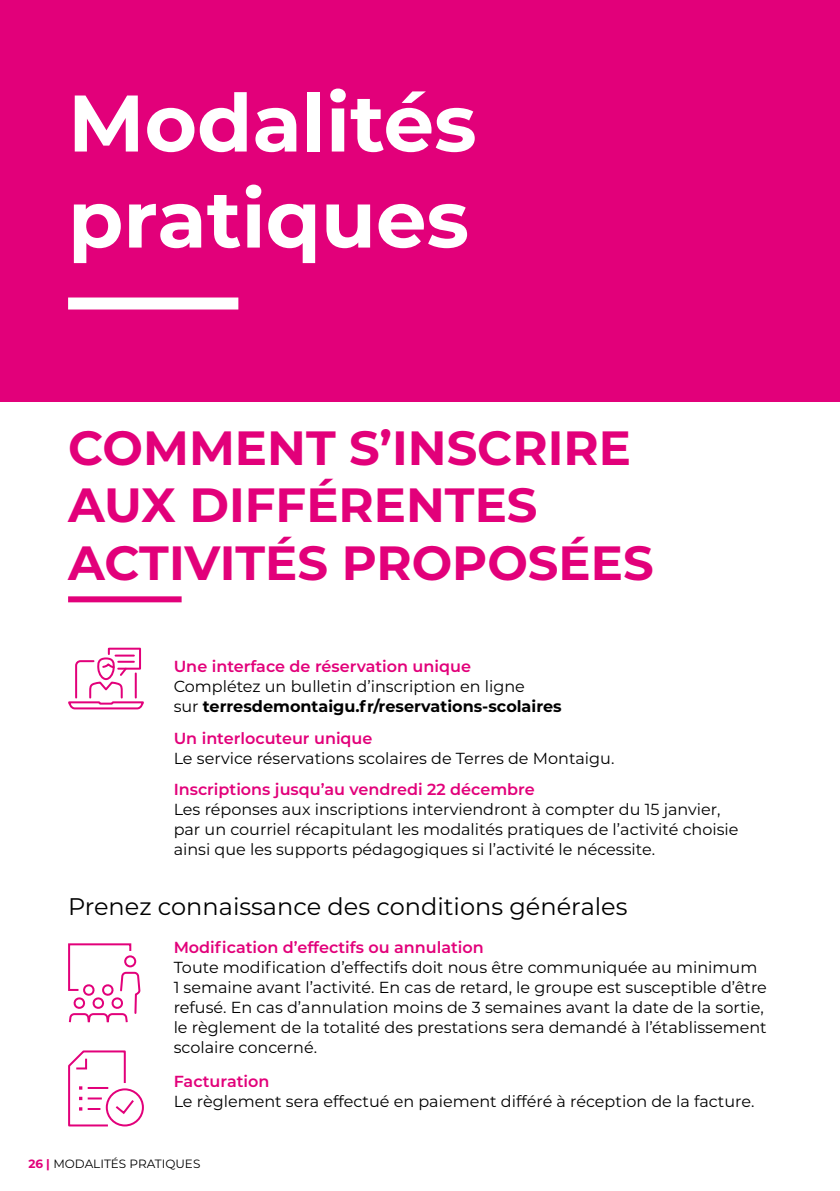
<style>
.page{position:relative;width:840px;height:1191px;background:#fff}
.page>*{position:absolute;margin:0;border:0;box-sizing:border-box;transform-origin:0 0}
.t1{font:700 80px/96px "Montserrat";color:#fff}
.t2{font:700 48px/57.6px "Montserrat";color:#e2007a}
.t3{font:24px "Montserrat";color:#000}
.t4{font:16px/20px "Montserrat";color:#000}
.t5{font:600 16px "Montserrat";color:#e2007a}
.t6{font:12px "Montserrat";color:#000}
.s1{font-weight:700}
.s2{font-weight:700;color:#e2007a}
</style>
<div class="page">
<div style="left:0;top:0;width:839px;height:401px;background:#e2007a"></div>
<div style="left:68px;top:297px;width:170px;height:12px;background:#fff"></div>
<div style="left:68px;top:596px;width:113px;height:6px;background:#e2007a"></div>
<svg style="left:68px;top:647px;width:76px;height:63px"></svg>
<svg style="left:68px;top:943px;width:72px;height:80px"></svg>
<div style="left:124px;top:955px;width:12px;height:12px;border:2px solid #e2007a;border-radius:50%"></div>
<svg style="left:68px;top:1050px;width:76px;height:77px"></svg>
<hr style="left:88px;top:1087px;width:20px;height:2px;background:#e2007a">
<h1 class="t1" style="left:68px;top:71px;width:410px">Modalités pratiques</h1>
<h2 class="t2" style="left:68px;top:416px;width:587px">COMMENT S’INSCRIRE<br>AUX DIFFÉRENTES<br>ACTIVITÉS PROPOSÉES</h2>
<p class="t5" style="left:173px;top:655px;width:298px">Une interface de réservation unique</p>
<p class="t4" style="left:173px;top:676px;width:389px">Complétez un bulletin d’inscription en ligne<br>sur <span class="s1">terresdemontaigu.fr/reservations-scolaires</span></p>
<p class="t5" style="left:173px;top:726px;width:200px">Un interlocuteur unique</p>
<p class="t4" style="left:173px;top:747px;width:442px">Le service réservations scolaires de Terres de Montaigu.</p>
<p class="t5" style="left:173px;top:778px;width:362px">Inscriptions jusqu’au vendredi 22 décembre</p>
<p class="t4" style="left:173px;top:798px;width:566px">Les réponses aux inscriptions interviendront à compter du 15 janvier, par un courriel récapitulant les modalités pratiques de l’activité choisie ainsi que les supports pédagogiques si l’activité le nécessite.</p>
<h3 class="t3" style="left:68px;top:890px;width:560px">Prenez connaissance des conditions générales</h3>
<p class="t5" style="left:173px;top:936px;width:311px">Modification d’effectifs ou annulation</p>
<p class="t4" style="left:173px;top:957px;width:594px">Toute modification d’effectifs doit nous être communiquée au minimum 1 semaine avant l’activité. En cas de retard, le groupe est susceptible d’être refusé. En cas d’annulation moins de 3 semaines avant la date de la sortie, le règlement de la totalité des prestations sera demandé à l’établissement scolaire concerné.</p>
<p class="t5" style="left:173px;top:1069px;width:97px">Facturation</p>
<p class="t4" style="left:173px;top:1090px;width:582px">Le règlement sera effectué en paiement différé à réception de la facture.</p>
<p class="t6" style="left:28px;top:1156px;width:173px"><span class="s2">26 |</span> MODALITÉS PRATIQUES</p>
</div>
